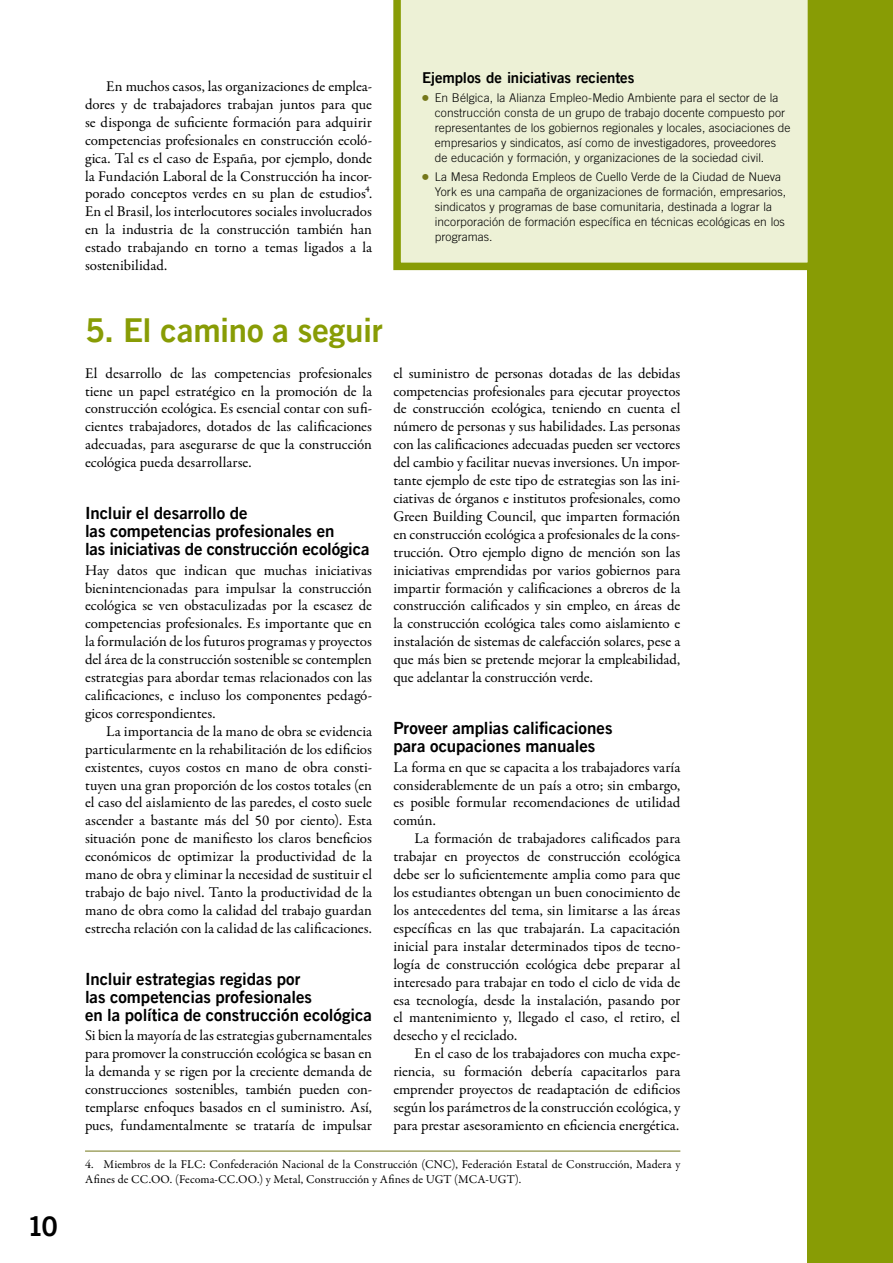
<style>
.page{position:relative;width:893px;height:1263px;background:#fff}
.page>*{position:absolute;margin:0;border:0;box-sizing:border-box;transform-origin:0 0}
.t1{font:33px "Trade Gothic LT Com Bd 2";letter-spacing:-.01em;color:#889c05}
.t2{font:27px "Trade Gothic LT Com Bd 2";color:#000}
.t3{font:16.8px/17.9px "Trade Gothic LT Com Bd 2";color:#000}
.t4{font:15px/17.9px "Garamond Premr Pro";letter-spacing:-.005em;color:#000;text-align:justify}
.t5{font:15px "Trade Gothic LT Com Bd 2";letter-spacing:-.01em;color:#000}
.t6{font:300 12px/15px "Trade Gothic LT Com";letter-spacing:.005em;color:#000}
.t7{font:12px/15px "Garamond Premr Pro";letter-spacing:.005em;color:#000}
.s1{font-family:"Universal Newswith Comm Pi";font-weight:400;color:#74771a}
</style>
<div class="page">
<div style="left:808px;top:0;width:85px;height:1263px;background:#889c05"></div>
<hr style="left:85px;top:1151px;width:595px;height:1px;background:#74771a">
<div style="left:393px;top:0;width:415px;height:270px;background:#edf1d6"></div>
<h2 class="t2" style="left:27px;top:1210px;width:33px">10</h2>
<p class="t4" style="left:85px;top:78px;width:289px;text-indent:21px">En muchos casos, las organizaciones de emplea&shy;dores y de trabajadores trabajan juntos para que se disponga de suficiente formación para adquirir competencias profesionales en construcción ecoló&shy;gica. Tal es el caso de España, por ejemplo, donde la Fundación Laboral de la Construcción ha incor&shy;porado conceptos verdes en su plan de estudios4.<br>En el Brasil, los interlocutores sociales involucrados en la industria de la construcción también han estado trabajando en torno a temas ligados a la sostenibilidad.</p>
<p class="t5" style="left:422px;top:68px;width:214px">Ejemplos de iniciativas recientes</p>
<p class="t6" style="left:435px;top:90px;width:357px;text-indent:-13px"><span class="s1">c</span> En Bélgica, la Alianza Empleo-Medio Ambiente para el sector de la construcción consta de un grupo de trabajo docente compuesto por representantes de los gobiernos regionales y locales, asociaciones de empresarios y sindicatos, así como de investigadores, proveedores de educación y formación, y organizaciones de la sociedad civil.</p>
<p class="t6" style="left:435px;top:169px;width:353px;text-indent:-13px"><span class="s1">c</span> La Mesa Redonda Empleos de Cuello Verde de la Ciudad de Nueva York es una campaña de organizaciones de formación, empresarios, sindicatos y programas de base comunitaria, destinada a lograr la incorporación de formación específica en técnicas ecológicas en los programas.</p>
<h1 class="t1" style="left:85px;top:309px;width:299px">5. El camino a seguir</h1>
<p class="t4" style="left:85px;top:364px;width:289px">El desarrollo de las competencias profesionales tiene un papel estratégico en la promoción de la construcción ecológica. Es esencial contar con sufi&shy;cientes trabajadores, dotados de las calificaciones adecuadas, para asegurarse de que la construcción ecológica pueda desarrollarse.</p>
<p class="t3" style="left:85px;top:504px;width:286px">Incluir el desarrollo de<br>las competencias profesionales en<br>las iniciativas de construcción ecológica</p>
<p class="t4" style="left:85px;top:561px;width:289px">Hay datos que indican que muchas iniciativas bienintencionadas para impulsar la construcción ecológica se ven obstaculizadas por la escasez de competencias profesionales. Es importante que en la formulación de los futuros programas y proyectos del área de la construcción sostenible se contemplen estrategias para abordar temas relacionados con las calificaciones, e incluso los componentes pedagó&shy;gicos correspondientes.</p>
<p class="t4" style="left:85px;top:722px;width:289px;text-indent:21px">La importancia de la mano de obra se evidencia particularmente en la rehabilitación de los edificios existentes, cuyos costos en mano de obra consti&shy;tuyen una gran proporción de los costos totales (en el caso del aislamiento de las paredes, el costo suele ascender a bastante más del 50 por ciento). Esta situación pone de manifiesto los claros beneficios económicos de optimizar la productividad de la mano de obra y eliminar la necesidad de sustituir el trabajo de bajo nivel. Tanto la productividad de la mano de obra como la calidad del trabajo guardan estrecha relación con la calidad de las calificaciones.</p>
<p class="t3" style="left:85px;top:970px;width:289px">Incluir estrategias regidas por<br>las competencias profesionales<br>en la política de construcción ecológica</p>
<p class="t4" style="left:85px;top:1027px;width:289px">Si bien la mayoría de las estrategias gubernamentales para promover la construcción ecológica se basan en la demanda y se rigen por la creciente demanda de construcciones sostenibles, también pueden con&shy;templarse enfoques basados en el suministro. Así, pues, fundamentalmente se trataría de impulsar</p>
<p class="t4" style="left:393px;top:364px;width:289px">el suministro de personas dotadas de las debidas competencias profesionales para ejecutar proyectos de construcción ecológica, teniendo en cuenta el número de personas y sus habilidades. Las personas con las calificaciones adecuadas pueden ser vectores del cambio y facilitar nuevas inversiones. Un impor&shy;tante ejemplo de este tipo de estrategias son las ini&shy;ciativas de órganos e institutos profesionales, como Green Building Council, que imparten formación en construcción ecológica a profesionales de la cons&shy;trucción. Otro ejemplo digno de mención son las iniciativas emprendidas por varios gobiernos para impartir formación y calificaciones a obreros de la construcción calificados y sin empleo, en áreas de la construcción ecológica tales como aislamiento e instalación de sistemas de calefacción solares, pese a que más bien se pretende mejorar la empleabilidad, que adelantar la construcción verde.</p>
<p class="t3" style="left:393px;top:719px;width:221px">Proveer amplias calificaciones para ocupaciones manuales</p>
<p class="t4" style="left:393px;top:758px;width:288px">La forma en que se capacita a los trabajadores varía considerablemente de un país a otro; sin embargo, es posible formular recomendaciones de utilidad común.</p>
<p class="t4" style="left:393px;top:830px;width:289px;text-indent:21px">La formación de trabajadores calificados para trabajar en proyectos de construcción ecológica debe ser lo suficientemente amplia como para que los estudiantes obtengan un buen conocimiento de los antecedentes del tema, sin limitarse a las áreas específicas en las que trabajarán. La capacitación inicial para instalar determinados tipos de tecno&shy;logía de construcción ecológica debe preparar al interesado para trabajar en todo el ciclo de vida de esa tecnología, desde la instalación, pasando por el mantenimiento y, llegado el caso, el retiro, el desecho y el reciclado.</p>
<p class="t4" style="left:393px;top:1045px;width:289px;text-indent:21px">En el caso de los trabajadores con mucha expe&shy;riencia, su formación debería capacitarlos para emprender proyectos de readaptación de edificios según los parámetros de la construcción ecológica, y para prestar asesoramiento en eficiencia energética.</p>
<p class="t7" style="left:85px;top:1157px;width:597px">4. Miembros de la FLC: Confederación Nacional de la Construcción (CNC), Federación Estatal de Construcción, Madera y<br>Afines de CC.OO. (Fecoma-CC.OO.) y Metal, Construcción y Afines de UGT (MCA-UGT).</p>
</div>
